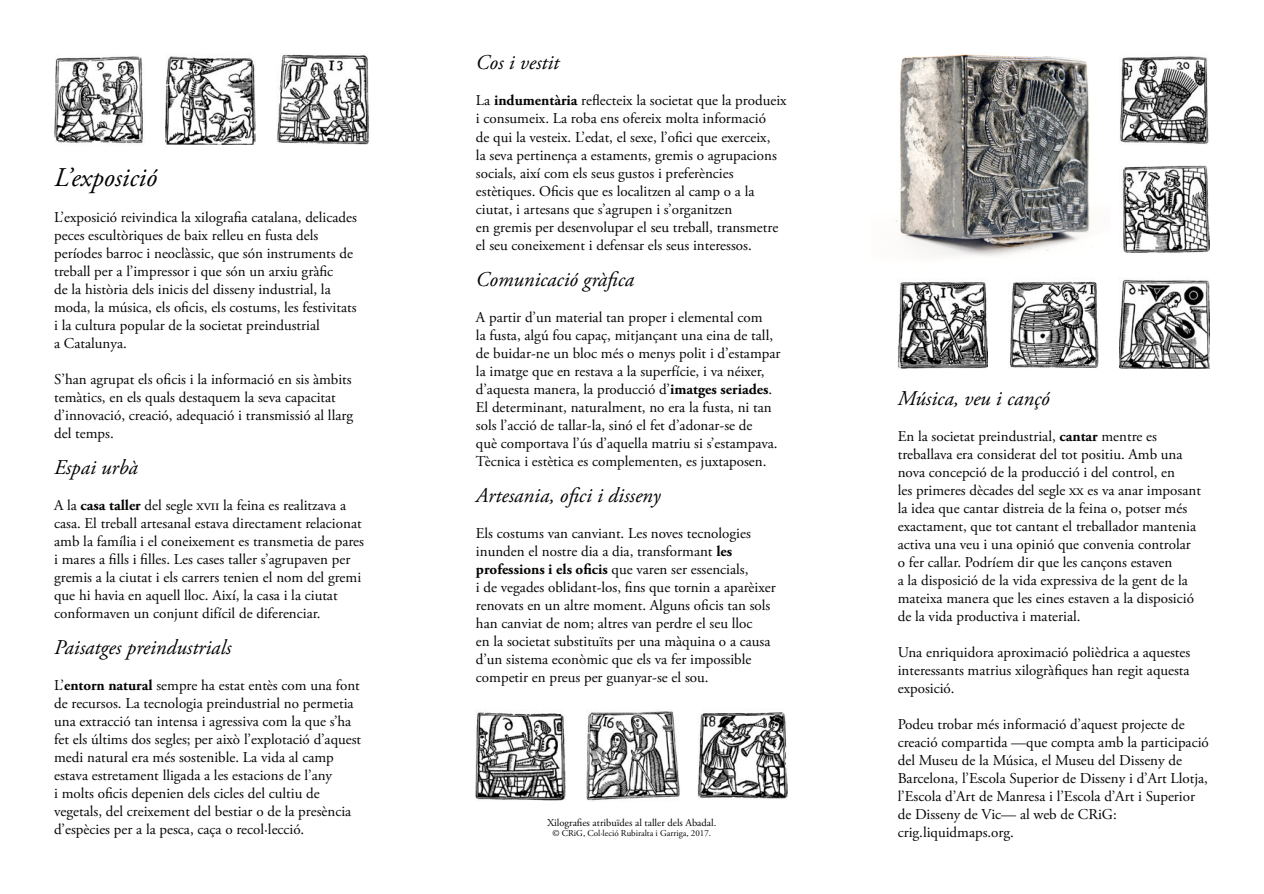
<style>
.page{position:relative;width:1264px;height:894px;background:#fff}
.page>*{position:absolute;margin:0;border:0;box-sizing:border-box;transform-origin:0 0}
.t1{font:italic 27px "Adobe Garamond Pro";color:#040503}
.t2{font:italic 21px "Adobe Garamond Pro";color:#040503}
.t3{font:15px/18px "Adobe Garamond Pro";color:#040503}
.t4{font:10.5px "Adobe Garamond Pro";color:#040503}
.t5{font:9px "Adobe Garamond Pro";color:#040503}
.s1{font-weight:700}
</style>
<div class="page">
<img style="left:896px;top:54px;width:194px;height:203px">
<img style="left:897px;top:281px;width:90px;height:88px">
<img style="left:1008px;top:281px;width:90px;height:87px">
<img style="left:1119px;top:279px;width:90px;height:89px">
<img style="left:1120px;top:56px;width:89px;height:88px">
<img style="left:1122px;top:165px;width:87px;height:88px">
<img style="left:476px;top:709px;width:90px;height:91px">
<img style="left:587px;top:711px;width:93px;height:90px">
<img style="left:697px;top:712px;width:90px;height:87px">
<img style="left:54px;top:56px;width:89px;height:88px">
<img style="left:165px;top:56px;width:90px;height:88px">
<img style="left:277px;top:54px;width:92px;height:91px">
<p class="t1" style="left:54px;top:161px;width:104px">L’exposició</p>
<p class="t3" style="left:54px;top:208px;width:304px">L’exposició reivindica la xilografia catalana, delicades peces escultòriques de baix relleu en fusta dels períodes barroc i neoclàssic, que són instruments de treball per a l’impressor i que són un arxiu gràfic<br>de la història dels inicis del disseny industrial, la moda, la música, els oficis, els costums, les festivitats</p>
<p class="t3" style="left:54px;top:316px;width:267px">i la cultura popular de la societat preindustrial</p>
<p class="t3" style="left:54px;top:334px;width:74px">a Catalunya.</p>
<p class="t3" style="left:54px;top:370px;width:300px">S’han agrupat els oficis i la informació en sis àmbits temàtics, en els quals destaquem la seva capacitat d’innovació, creació, adequació i transmissió al llarg del temps.</p>
<p class="t2" style="left:54px;top:454px;width:85px">Espai urbà</p>
<p class="t3" style="left:54px;top:496px;width:311px">A la <span class="s1">casa taller</span> del segle xvii la feina es realitzava a casa. El treball artesanal estava directament relacionat amb la família i el coneixement es transmetia de pares i mares a fills i filles. Les cases taller s’agrupaven per gremis a la ciutat i els carrers tenien el nom del gremi que hi havia en aquell lloc. Així, la casa i la ciutat conformaven un conjunt difícil de diferenciar.</p>
<p class="t2" style="left:54px;top:634px;width:179px">Paisatges preindustrials</p>
<p class="t3" style="left:54px;top:676px;width:308px">L’<span class="s1">entorn natural</span> sempre ha estat entès com una font de recursos. La tecnologia preindustrial no permetia una extracció tan intensa i agressiva com la que s’ha fet els últims dos segles; per això l’explotació d’aquest medi natural era més sostenible. La vida al camp estava estretament lligada a les estacions de l’any</p>
<p class="t3" style="left:54px;top:784px;width:298px">i molts oficis depenien dels cicles del cultiu de vegetals, del creixement del bestiar o de la presència d’espècies per a la pesca, caça o recol·lecció.</p>
<p class="t2" style="left:476px;top:50px;width:85px">Cos i vestit</p>
<p class="t3" style="left:476px;top:92px;width:312px">La <span class="s1">indumentària</span> reflecteix la societat que la produeix i consumeix. La roba ens ofereix molta informació<br>de qui la vesteix. L’edat, el sexe, l’ofici que exerceix,<br>la seva pertinença a estaments, gremis o agrupacions socials, així com els seus gustos i preferències estètiques. Oficis que es localitzen al camp o a la ciutat, i artesans que s’agrupen i s’organitzen</p>
<p class="t3" style="left:476px;top:218px;width:304px">en gremis per desenvolupar el seu treball, transmetre el seu coneixement i defensar els seus interessos.</p>
<p class="t2" style="left:476px;top:266px;width:160px">Comunicació gràfica</p>
<p class="t3" style="left:476px;top:308px;width:288px">A partir d’un material tan proper i elemental com</p>
<p class="t3" style="left:476px;top:326px;width:306px">la fusta, algú fou capaç, mitjançant una eina de tall, de buidar-ne un bloc més o menys polit i d’estampar la imatge que en restava a la superfície, i va néixer, d’aquesta manera, la producció d’<span class="s1">imatges seriades</span>.<br>El determinant, naturalment, no era la fusta, ni tan sols l’acció de tallar-la, sinó el fet d’adonar-se de</p>
<p class="t3" style="left:476px;top:434px;width:303px">què comportava l’ús d’aquella matriu si s’estampava.<br>Tècnica i estètica es complementen, es juxtaposen.</p>
<p class="t2" style="left:476px;top:482px;width:186px">Artesania, ofici i disseny</p>
<p class="t3" style="left:476px;top:524px;width:276px">Els costums van canviant. Les noves tecnologies inunden el nostre dia a dia, transformant <span class="s1">les professions i els oficis</span> que varen ser essencials,</p>
<p class="t3" style="left:476px;top:578px;width:301px">i de vegades oblidant-los, fins que tornin a aparèixer renovats en un altre moment. Alguns oficis tan sols han canviat de nom; altres van perdre el seu lloc</p>
<p class="t3" style="left:476px;top:632px;width:296px">en la societat substituïts per una màquina o a causa d’un sistema econòmic que els va fer impossible competir en preus per guanyar-se el sou.</p>
<p class="t4" style="left:547px;top:815px;width:170px">Xilografies atribuïdes al taller dels Abadal.</p>
<p class="t5" style="left:552px;top:827px;width:160px">© CRiG, Col·leció Rubiralta i Garriga, 2017.</p>
<p class="t2" style="left:897px;top:385px;width:153px">Música, veu i cançó</p>
<p class="t3" style="left:897px;top:427px;width:286px">En la societat preindustrial, <span class="s1">cantar</span> mentre es treballava era considerat del tot positiu. Amb una nova concepció de la producció i del control, en</p>
<p class="t3" style="left:897px;top:481px;width:305px">les primeres dècades del segle xx es va anar imposant la idea que cantar distreia de la feina o, potser més exactament, que tot cantant el treballador mantenia activa una veu i una opinió que convenia controlar</p>
<p class="t3" style="left:897px;top:553px;width:276px">o fer callar. Podríem dir que les cançons estaven</p>
<p class="t3" style="left:897px;top:571px;width:298px">a la disposició de la vida expressiva de la gent de la mateixa manera que les eines estaven a la disposició de la vida productiva i material.</p>
<p class="t3" style="left:897px;top:643px;width:294px;text-align:justify">Una enriquidora aproximació polièdrica a aquestes interessants matrius xilogràfiques han regit aquesta exposició.</p>
<p class="t3" style="left:897px;top:715px;width:312px">Podeu trobar més informació d’aquest projecte de creació compartida —que compta amb la participació del Museu de la Música, el Museu del Disseny de Barcelona, l’Escola Superior de Disseny i d’Art Llotja, l’Escola d’Art de Manresa i l’Escola d’Art i Superior de Disseny de Vic— al web de CRiG:</p>
<p class="t3" style="left:897px;top:823px;width:118px">crig.liquidmaps.org.</p>
</div>
